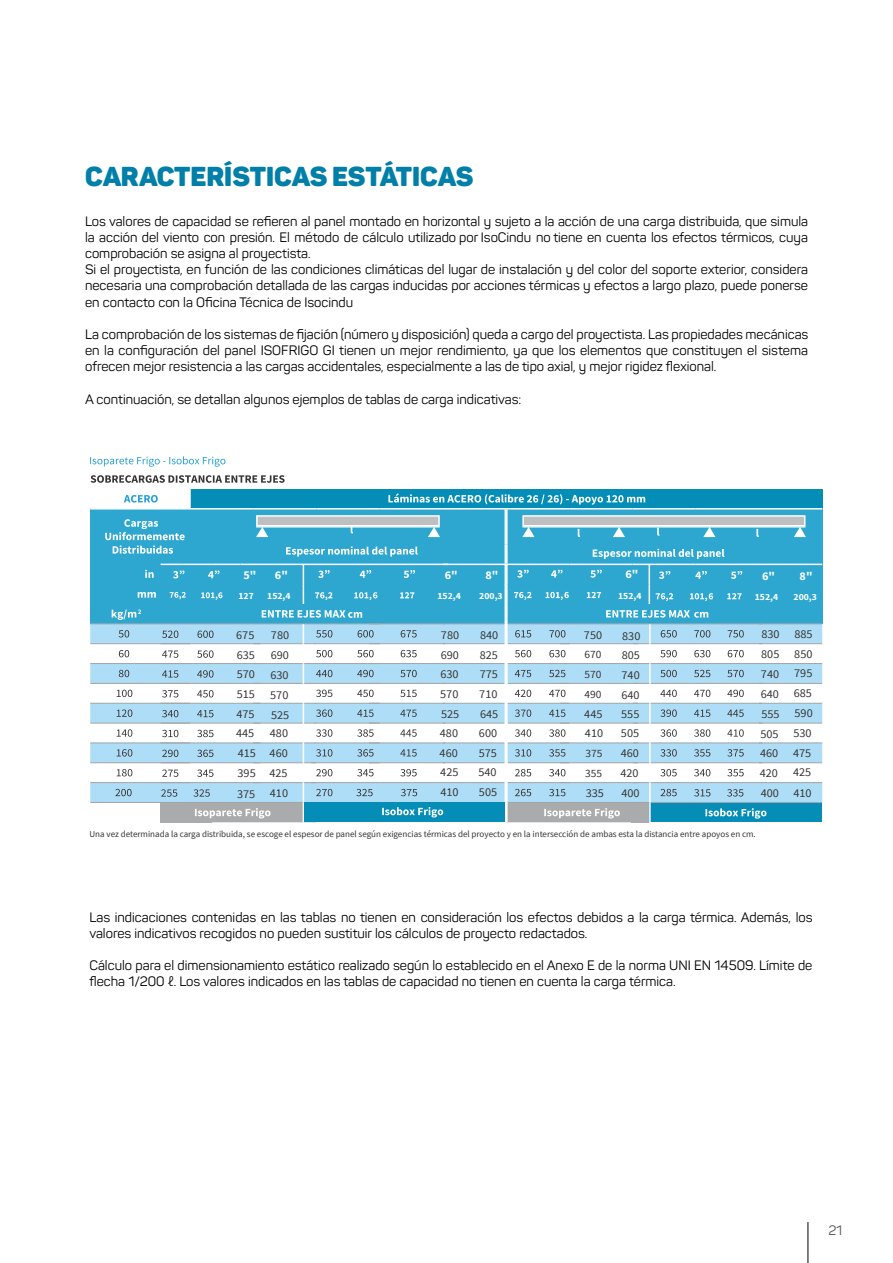
<style>
.page{position:relative;width:893px;height:1263px;background:#fff}
.page>*{position:absolute;margin:0;border:0;box-sizing:border-box;transform-origin:0 0}
.t1{font:900 27px "Panton";color:#007fa9}
.t2{font:13.5px/16.2px "Panton";color:#000}
.t3{font:13.5px "Panton";color:#575756}
.t4{font:11.85px/20px "Source Sans Pro";color:#373435}
.t5{font:700 11.85px "Source Sans Pro";color:#fff}
.t6{font:11.1px/19.8px "Source Sans Pro";color:#373435;text-align:justify}
.t7{font:700 9.45px "Source Sans Pro";color:#fff}
.t8{font:9px "Source Sans Pro";color:#373435}
</style>
<div class="page">
<hr style="left:808px;top:1222px;width:1px;height:41px;background:#000">
<svg style="left:90px;top:456px;width:135px;height:11px"></svg>
<svg style="left:91px;top:475px;width:194px;height:8px"></svg>
<div style="left:190px;top:489px;width:632px;height:20px;background:#038db7"></div>
<div style="left:506px;top:509px;width:316px;height:115px;background:#2da6d0"></div>
<div style="left:90px;top:509px;width:414px;height:115px;background:#2da6d0"></div>
<svg style="left:90px;top:624px;width:22px;height:178px;fill:#aedef7"></svg>
<hr style="left:90px;top:623px;width:100px;height:1px;background:#a2a4a6">
<hr style="left:90px;top:643px;width:100px;height:1px;background:#a2a4a6">
<hr style="left:90px;top:663px;width:100px;height:1px;background:#a2a4a6">
<hr style="left:90px;top:683px;width:100px;height:1px;background:#a2a4a6">
<hr style="left:90px;top:703px;width:100px;height:1px;background:#a2a4a6">
<hr style="left:90px;top:723px;width:100px;height:1px;background:#a2a4a6">
<hr style="left:90px;top:742px;width:100px;height:1px;background:#a2a4a6">
<hr style="left:90px;top:762px;width:100px;height:1px;background:#a2a4a6">
<hr style="left:90px;top:782px;width:100px;height:1px;background:#a2a4a6">
<hr style="left:190px;top:508px;width:63px;height:1px;background:#fff">
<hr style="left:253px;top:508px;width:63px;height:1px;background:#fff">
<hr style="left:316px;top:508px;width:64px;height:1px;background:#fff">
<hr style="left:380px;top:508px;width:63px;height:1px;background:#fff">
<hr style="left:443px;top:508px;width:63px;height:1px;background:#fff">
<hr style="left:506px;top:508px;width:63px;height:1px;background:#fff">
<hr style="left:569px;top:508px;width:63px;height:1px;background:#fff">
<hr style="left:632px;top:508px;width:64px;height:1px;background:#fff">
<hr style="left:696px;top:508px;width:63px;height:1px;background:#fff">
<hr style="left:759px;top:508px;width:63px;height:1px;background:#fff">
<hr style="left:505px;top:509px;width:3px;height:35px;background:#fff">
<hr style="left:505px;top:544px;width:3px;height:20px;background:#fff">
<hr style="left:161px;top:564px;width:80px;height:1px;background:#fff">
<hr style="left:241px;top:564px;width:63px;height:1px;background:#fff">
<hr style="left:506px;top:564px;width:63px;height:1px;background:#fff">
<hr style="left:569px;top:564px;width:63px;height:1px;background:#fff">
<hr style="left:304px;top:564px;width:63px;height:1px;background:#fff">
<hr style="left:367px;top:564px;width:81px;height:1px;background:#fff">
<hr style="left:632px;top:564px;width:64px;height:1px;background:#fff">
<hr style="left:696px;top:564px;width:63px;height:1px;background:#fff">
<hr style="left:443px;top:564px;width:63px;height:1px;background:#fff">
<hr style="left:759px;top:564px;width:63px;height:1px;background:#fff">
<hr style="left:90px;top:802px;width:165px;height:1px;background:#a2a4a6">
<svg style="left:190px;top:489px;width:1px;height:19px"></svg>
<svg style="left:124px;top:495px;width:34px;height:7px"></svg>
<svg style="left:388px;top:493px;width:257px;height:12px"></svg>
<svg style="left:105px;top:519px;width:80px;height:35px"></svg>
<svg style="left:256px;top:527px;width:12px;height:10px"></svg>
<svg style="left:428px;top:527px;width:12px;height:10px"></svg>
<hr style="left:256px;top:526px;width:184px;height:1px;background:#fff">
<div style="left:256px;top:515px;width:184px;height:11px;background:#bdbfc1;border:2px solid #fff"></div>
<svg style="left:522px;top:527px;width:12px;height:10px"></svg>
<svg style="left:613px;top:527px;width:12px;height:10px"></svg>
<svg style="left:703px;top:527px;width:12px;height:10px"></svg>
<svg style="left:794px;top:527px;width:12px;height:10px"></svg>
<hr style="left:522px;top:526px;width:283px;height:1px;background:#fff">
<div style="left:522px;top:515px;width:283px;height:11px;background:#bdbfc1;border:2px solid #fff"></div>
<svg style="left:578px;top:529px;width:2px;height:8px"></svg>
<svg style="left:756px;top:529px;width:3px;height:8px"></svg>
<svg style="left:351px;top:525px;width:2px;height:8px"></svg>
<svg style="left:286px;top:546px;width:132px;height:10px"></svg>
<svg style="left:657px;top:528px;width:3px;height:8px"></svg>
<svg style="left:593px;top:549px;width:131px;height:10px"></svg>
<svg style="left:112px;top:565px;width:710px;height:257px"></svg>
<h1 class="t1" style="left:85px;top:159px;width:390px">CARACTERÍSTICAS ESTÁTICAS</h1>
<p class="t2" style="left:85px;top:213px;width:725px">Los valores de capacidad se refieren al panel montado en horizontal y sujeto a la acción de una carga distribuida, que simula la acción del viento con presión. El método de cálculo utilizado por IsoCindu no tiene en cuenta los efectos térmicos, cuya comprobación se asigna al proyectista.<br>Si el proyectista, en función de las condiciones climáticas del lugar de instalación y del color del soporte exterior, considera necesaria una comprobación detallada de las cargas inducidas por acciones térmicas y efectos a largo plazo, puede ponerse en contacto con la Oficina Técnica de Isocindu</p>
<p class="t2" style="left:85px;top:326px;width:725px;text-align:justify">La comprobación de los sistemas de fijación (número y disposición) queda a cargo del proyectista. Las propiedades mecánicas en la configuración del panel ISOFRIGO GI tienen un mejor rendimiento, ya que los elementos que constituyen el sistema ofrecen mejor resistencia a las cargas accidentales, especialmente a las de tipo axial, y mejor rigidez flexional.</p>
<p class="t2" style="left:85px;top:391px;width:438px">A continuación, se detallan algunos ejemplos de tablas de carga indicativas:</p>
<p class="t5" style="left:244px;top:567px;width:14px">5"</p>
<p class="t7" style="left:238px;top:589px;width:17px">127</p>
<p class="t4" style="left:236px;top:625px;width:20px;text-align:justify">675<br>635<br>570<br>515</p>
<p class="t5" style="left:445px;top:567px;width:14px">6"</p>
<p class="t5" style="left:625px;top:566px;width:14px">6"</p>
<p class="t5" style="left:762px;top:568px;width:14px">6"</p>
<p class="t7" style="left:437px;top:590px;width:25px">152,4</p>
<p class="t7" style="left:618px;top:589px;width:25px">152,4</p>
<p class="t7" style="left:755px;top:590px;width:25px">152,4</p>
<p class="t4" style="left:441px;top:625px;width:20px">780</p>
<p class="t5" style="left:275px;top:567px;width:14px">6"</p>
<p class="t5" style="left:485px;top:567px;width:14px">8"</p>
<p class="t5" style="left:800px;top:568px;width:14px">8"</p>
<p class="t7" style="left:267px;top:589px;width:25px">152,4</p>
<p class="t7" style="left:479px;top:589px;width:25px">200,3</p>
<p class="t7" style="left:793px;top:590px;width:25px">200,3</p>
<p class="t4" style="left:271px;top:625px;width:20px">780</p>
<p class="t4" style="left:794px;top:624px;width:20px">885</p>
<p class="t4" style="left:761px;top:624px;width:20px">830</p>
<p class="t4" style="left:584px;top:625px;width:20px">750</p>
<p class="t6" style="left:585px;top:645px;width:18px">670<br>570<br>490</p>
<p class="t4" style="left:480px;top:625px;width:20px">840</p>
<p class="t4" style="left:622px;top:625px;width:20px">830</p>
<p class="t4" style="left:794px;top:644px;width:20px">850</p>
<p class="t4" style="left:761px;top:644px;width:20px">805</p>
<p class="t4" style="left:480px;top:644px;width:20px">825</p>
<p class="t4" style="left:441px;top:644px;width:20px">690</p>
<p class="t4" style="left:622px;top:645px;width:20px">805</p>
<p class="t4" style="left:271px;top:645px;width:20px">690</p>
<p class="t4" style="left:794px;top:663px;width:20px">795</p>
<p class="t4" style="left:761px;top:664px;width:20px">740</p>
<p class="t4" style="left:480px;top:664px;width:20px">775</p>
<p class="t4" style="left:440px;top:664px;width:20px">630</p>
<p class="t4" style="left:622px;top:665px;width:20px">740</p>
<p class="t4" style="left:270px;top:665px;width:20px">630</p>
<p class="t4" style="left:794px;top:683px;width:20px">685</p>
<p class="t4" style="left:761px;top:684px;width:20px">640</p>
<p class="t4" style="left:479px;top:684px;width:20px">710</p>
<p class="t4" style="left:440px;top:684px;width:20px">570</p>
<p class="t4" style="left:621px;top:685px;width:20px">640</p>
<p class="t4" style="left:270px;top:685px;width:20px">570</p>
<p class="t4" style="left:236px;top:705px;width:20px;line-height:18.9px">475<br>445</p>
<p class="t4" style="left:271px;top:704px;width:20px">525</p>
<p class="t4" style="left:270px;top:723px;width:20px">480</p>
<p class="t4" style="left:441px;top:704px;width:20px">525</p>
<p class="t4" style="left:440px;top:723px;width:20px">480</p>
<p class="t4" style="left:480px;top:704px;width:20px">645</p>
<p class="t4" style="left:479px;top:723px;width:20px">600</p>
<p class="t4" style="left:584px;top:704px;width:20px">445<br>410</p>
<p class="t4" style="left:621px;top:704px;width:20px">555</p>
<p class="t4" style="left:621px;top:723px;width:20px">505</p>
<p class="t4" style="left:761px;top:704px;width:20px">555</p>
<p class="t4" style="left:760px;top:723px;width:20px">505</p>
<p class="t4" style="left:795px;top:703px;width:20px">590</p>
<p class="t4" style="left:793px;top:723px;width:20px">530</p>
<p class="t4" style="left:440px;top:743px;width:20px">460</p>
<p class="t4" style="left:479px;top:743px;width:20px">575</p>
<p class="t4" style="left:237px;top:743px;width:20px;text-align:justify">415<br>395<br>375</p>
<p class="t4" style="left:621px;top:743px;width:20px">460</p>
<p class="t4" style="left:270px;top:743px;width:20px">460</p>
<p class="t4" style="left:760px;top:743px;width:20px">460</p>
<p class="t6" style="left:585px;top:743px;width:19px">375<br>355</p>
<p class="t4" style="left:586px;top:783px;width:20px">335</p>
<p class="t8" style="left:89px;top:829px;width:668px">Una vez determinada la carga distribuida, se escoge el espesor de panel según exigencias térmicas del proyecto y en la intersección de ambas esta la distancia entre apoyos en cm.</p>
<p class="t4" style="left:478px;top:762px;width:20px">540<br>505</p>
<p class="t4" style="left:440px;top:762px;width:20px">425<br>410</p>
<p class="t4" style="left:620px;top:763px;width:21px">420<br>400</p>
<p class="t4" style="left:269px;top:763px;width:20px">425<br>410</p>
<p class="t4" style="left:760px;top:763px;width:21px">420<br>400</p>
<p class="t4" style="left:793px;top:742px;width:20px">475</p>
<p class="t4" style="left:793px;top:762px;width:20px">425<br>410</p>
<p class="t2" style="left:89px;top:909px;width:724px">Las indicaciones contenidas en las tablas no tienen en consideración los efectos debidos a la carga térmica. Además, los valores indicativos recogidos no pueden sustituir los cálculos de proyecto redactados.</p>
<p class="t2" style="left:89px;top:957px;width:724px">Cálculo para el dimensionamiento estático realizado según lo establecido en el Anexo E de la norma UNI EN 14509. Límite de flecha 1/200 ℓ. Los valores indicados en las tablas de capacidad no tienen en cuenta la carga térmica.</p>
<p class="t3" style="left:828px;top:1222px;width:15px">21</p>
</div>
